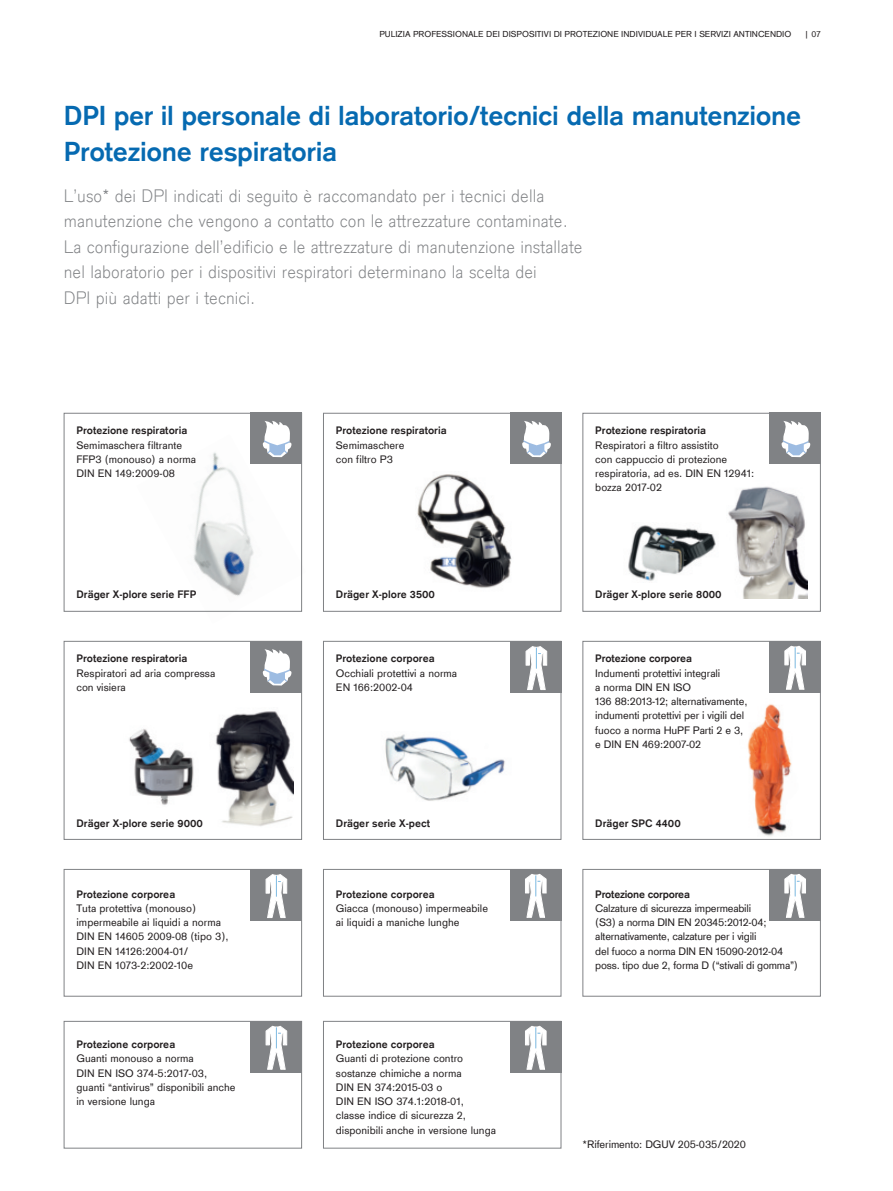
<style>
.page{position:relative;width:893px;height:1191px;background:#fff}
.page>*{position:absolute;margin:0;border:0;box-sizing:border-box;transform-origin:0 0}
.t1{font:700 28.5px/35.7px "Draeger Sans Global";letter-spacing:-.015em;color:#066ab1}
.t2{font:300 18.75px/25.5px "Draeger Sans Global";letter-spacing:.005em;color:#808285}
.t3{font:11.25px/14.2px "Draeger Sans Global";color:#231f20}
.t4{font:700 11.25px "Draeger Sans Global";color:#231f20}
.t5{font:11.25px/14.2px "Draeger Sans Global";letter-spacing:-.02em;color:#231f20}
.t6{font:700 11.25px "Draeger Sans Global";letter-spacing:-.02em;color:#231f20}
.t7{font:9px "Draeger Sans Global";color:#231f20}
</style>
<div class="page">
<div style="left:323px;top:413px;width:238px;height:198px;border:1px solid #808285"></div>
<img style="left:136px;top:434px;width:167px;height:178px">
<img style="left:417px;top:474px;width:95px;height:114px">
<img style="left:728px;top:486px;width:80px;height:113px">
<img style="left:385px;top:734px;width:120px;height:67px">
<img style="left:747px;top:704px;width:45px;height:132px">
<div style="left:583px;top:413px;width:238px;height:198px;border:1px solid #808285"></div>
<div style="left:64px;top:641px;width:238px;height:198px;border:1px solid #808285"></div>
<div style="left:64px;top:869px;width:238px;height:127px;border:1px solid #808285"></div>
<div style="left:64px;top:1021px;width:238px;height:127px;border:1px solid #808285"></div>
<div style="left:323px;top:869px;width:238px;height:127px;border:1px solid #808285"></div>
<div style="left:323px;top:1021px;width:238px;height:127px;border:1px solid #808285"></div>
<div style="left:323px;top:641px;width:238px;height:198px;border:1px solid #808285"></div>
<div style="left:583px;top:641px;width:238px;height:198px;border:1px solid #808285"></div>
<div style="left:583px;top:869px;width:238px;height:127px;border:1px solid #808285"></div>
<div style="left:251px;top:413px;width:51px;height:51px;background:#808285"></div>
<svg style="left:263px;top:421px;width:29px;height:36px"></svg>
<div style="left:510px;top:413px;width:51px;height:51px;background:#808285"></div>
<svg style="left:522px;top:421px;width:29px;height:36px"></svg>
<div style="left:770px;top:413px;width:51px;height:51px;background:#808285"></div>
<svg style="left:781px;top:421px;width:29px;height:36px"></svg>
<div style="left:64px;top:413px;width:238px;height:198px;border:1px solid #808285"></div>
<img style="left:628px;top:525px;width:88px;height:56px">
<div style="left:511px;top:641px;width:51px;height:51px;background:#808285"></div>
<svg style="left:526px;top:646px;width:21px;height:43px"></svg>
<div style="left:510px;top:869px;width:51px;height:51px;background:#808285"></div>
<svg style="left:525px;top:874px;width:21px;height:43px"></svg>
<div style="left:510px;top:1021px;width:51px;height:51px;background:#808285"></div>
<svg style="left:525px;top:1026px;width:21px;height:43px"></svg>
<div style="left:251px;top:869px;width:51px;height:51px;background:#808285"></div>
<svg style="left:266px;top:874px;width:21px;height:43px"></svg>
<div style="left:251px;top:1021px;width:51px;height:51px;background:#808285"></div>
<svg style="left:266px;top:1026px;width:21px;height:43px"></svg>
<div style="left:770px;top:641px;width:51px;height:51px;background:#808285"></div>
<svg style="left:785px;top:646px;width:21px;height:43px"></svg>
<div style="left:770px;top:869px;width:51px;height:51px;background:#808285"></div>
<svg style="left:785px;top:874px;width:21px;height:43px"></svg>
<div style="left:251px;top:641px;width:51px;height:51px;background:#808285"></div>
<svg style="left:263px;top:649px;width:29px;height:36px"></svg>
<img style="left:215px;top:711px;width:79px;height:115px">
<img style="left:129px;top:729px;width:65px;height:76px">
<p class="t7" style="left:379px;top:29px;width:414px">PULIZIA PROFESSIONALE DEI DISPOSITIVI DI PROTEZIONE INDIVIDUALE PER I SERVIZI ANTINCENDIO</p>
<p class="t7" style="left:804px;top:29px;width:18px">| 07</p>
<h1 class="t1" style="left:64px;top:98px;width:739px">DPI per il personale di laboratorio/tecnici della manutenzione<br>Protezione respiratoria</h1>
<p class="t2" style="left:64px;top:183px;width:520px">L’uso* dei DPI indicati di seguito è raccomandato per i tecnici della manutenzione che vengono a contatto con le attrezzature contaminate.<br>La configurazione dell’edificio e le attrezzature di manutenzione installate nel laboratorio per i dispositivi respiratori determinano la scelta dei<br>DPI più adatti per i tecnici.</p>
<p class="t4" style="left:77px;top:424px;width:112px">Protezione respiratoria</p>
<p class="t3" style="left:77px;top:437px;width:121px">Semimaschera filtrante<br>FFP3 (monouso) a norma<br>DIN EN 149:2009-08</p>
<p class="t4" style="left:77px;top:588px;width:121px">Dräger X-plore serie FFP</p>
<p class="t4" style="left:77px;top:652px;width:112px">Protezione respiratoria</p>
<p class="t3" style="left:77px;top:665px;width:140px">Respiratori ad aria compressa con visiera</p>
<p class="t4" style="left:77px;top:816px;width:128px">Dräger X-plore serie 9000</p>
<p class="t4" style="left:77px;top:887px;width:100px">Protezione corporea</p>
<p class="t3" style="left:77px;top:900px;width:154px">Tuta protettiva (monouso) impermeabile ai liquidi a norma<br>DIN EN 14605 2009-08 (tipo 3),<br>DIN EN 14126:2004-01/<br>DIN EN 1073-2:2002-10e</p>
<p class="t4" style="left:77px;top:1037px;width:100px">Protezione corporea</p>
<p class="t3" style="left:77px;top:1051px;width:161px">Guanti monouso a norma<br>DIN EN ISO 374-5:2017-03, guanti “antivirus” disponibili anche in versione lunga</p>
<p class="t4" style="left:336px;top:424px;width:112px">Protezione respiratoria</p>
<p class="t3" style="left:336px;top:437px;width:70px">Semimaschere con filtro P3</p>
<p class="t4" style="left:595px;top:424px;width:112px">Protezione respiratoria</p>
<p class="t3" style="left:595px;top:437px;width:160px">Respiratori a filtro assistito<br>con cappuccio di protezione respiratoria, ad es. DIN EN 12941: bozza 2017-02</p>
<p class="t4" style="left:336px;top:588px;width:101px">Dräger X-plore 3500</p>
<p class="t4" style="left:595px;top:588px;width:128px">Dräger X-plore serie 8000</p>
<p class="t4" style="left:336px;top:652px;width:100px">Protezione corporea</p>
<p class="t3" style="left:336px;top:665px;width:123px">Occhiali protettivi a norma<br>EN 166:2002-04</p>
<p class="t4" style="left:595px;top:652px;width:98px">Protezione corporea</p>
<p class="t3" style="left:595px;top:665px;width:154px">Indumenti protettivi integrali<br>a norma DIN EN ISO<br>136 88:2013-12; alternativamente, indumenti protettivi per i vigili del fuoco a norma HuPF Parti 2 e 3, e DIN EN 469:2007-02</p>
<p class="t4" style="left:336px;top:816px;width:96px">Dräger serie X-pect</p>
<p class="t4" style="left:595px;top:816px;width:87px">Dräger SPC 4400</p>
<p class="t4" style="left:336px;top:887px;width:100px">Protezione corporea</p>
<p class="t3" style="left:336px;top:901px;width:154px">Giacca (monouso) impermeabile ai liquidi a maniche lunghe</p>
<p class="t6" style="left:595px;top:887px;width:96px">Protezione corporea</p>
<p class="t5" style="left:595px;top:901px;width:204px">Calzature di sicurezza impermeabili<br>(S3) a norma DIN EN 20345:2012-04; alternativamente, calzature per i vigili<br>del fuoco a norma DIN EN 15090-2012-04 poss. tipo due 2, forma D (“stivali di gomma”)</p>
<p class="t4" style="left:336px;top:1037px;width:100px">Protezione corporea</p>
<p class="t3" style="left:336px;top:1051px;width:162px">Guanti di protezione contro sostanze chimiche a norma<br>DIN EN 374:2015-03 o<br>DIN EN ISO 374.1:2018-01,<br>classe indice di sicurezza 2, disponibili anche in versione lunga</p>
<p class="t3" style="left:583px;top:1137px;width:165px">*Riferimento: DGUV 205-035/2020</p>
</div>
